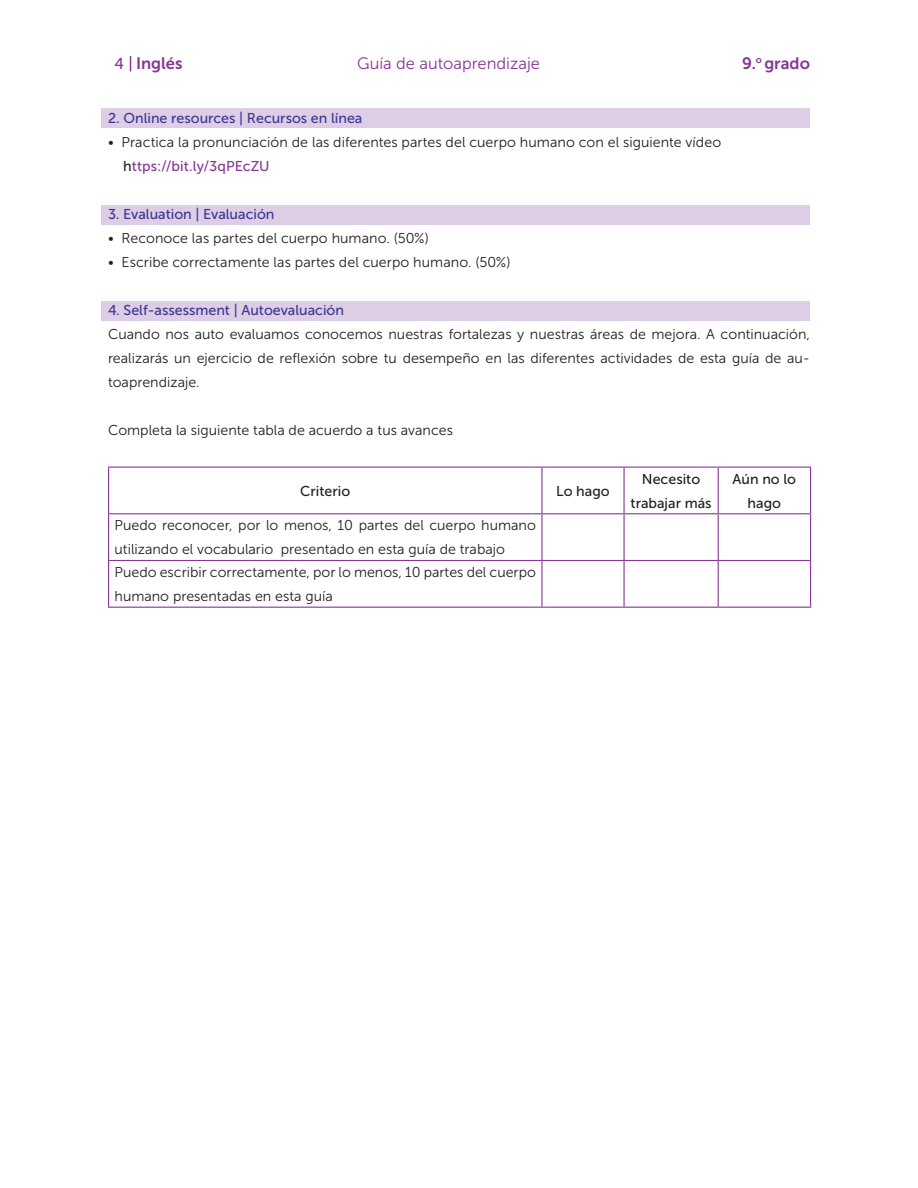
<style>
.page{position:relative;width:918px;height:1188px;background:#fff}
.page>*{position:absolute;margin:0;border:0;box-sizing:border-box;transform-origin:0 0}
.t1{font:16.5px "Museo Sans 300";color:#873795}
.t2{font:16.5px "Museo Sans 700";color:#873795}
.TEXTO_CONTENIDO{font:14.25px/24px "Museo Sans 300";color:#231f20}
.VIÑETAS_BULLETS{font:14.25px "Museo Sans 300";letter-spacing:.005em;color:#231f20}
.TEXT_COLOR_BOLD{font:14.25px "Museo Sans 500";color:#3e3595}
.TEXTO_BOLD{font:14.25px/24px "Museo Sans 500";color:#231f20;text-align:center}
.VIÑETAS_BULLETS-2{font:14.25px "Museo Sans 500";color:#873795}
.s1{font-family:"Museo Sans 500";font-size:15.75px}
.s2{color:#231f20}
</style>
<div class="page">
<svg style="left:130px;top:56px;width:1px;height:15px"></svg>
<div style="left:102px;top:108px;width:708px;height:20px;background:#ddcee5"></div>
<div style="left:102px;top:205px;width:708px;height:19px;background:#ddcee5"></div>
<div style="left:102px;top:301px;width:708px;height:20px;background:#ddcee5"></div>
<hr style="left:108px;top:467px;width:434px;height:1px;background:#873795">
<hr style="left:108px;top:468px;width:1px;height:45px;background:#873795">
<hr style="left:542px;top:467px;width:82px;height:1px;background:#873795">
<hr style="left:541px;top:468px;width:2px;height:45px;background:#873795">
<hr style="left:624px;top:467px;width:94px;height:1px;background:#873795">
<hr style="left:623px;top:468px;width:2px;height:45px;background:#873795">
<hr style="left:718px;top:467px;width:93px;height:1px;background:#873795">
<hr style="left:718px;top:468px;width:1px;height:45px;background:#873795">
<hr style="left:810px;top:468px;width:1px;height:45px;background:#873795">
<hr style="left:108px;top:513px;width:434px;height:1px;background:#873795">
<hr style="left:108px;top:514px;width:1px;height:46px;background:#873795">
<hr style="left:542px;top:513px;width:82px;height:1px;background:#873795">
<hr style="left:541px;top:514px;width:2px;height:46px;background:#873795">
<hr style="left:624px;top:513px;width:94px;height:1px;background:#873795">
<hr style="left:623px;top:514px;width:2px;height:46px;background:#873795">
<hr style="left:718px;top:513px;width:93px;height:1px;background:#873795">
<hr style="left:718px;top:514px;width:1px;height:46px;background:#873795">
<hr style="left:810px;top:514px;width:1px;height:46px;background:#873795">
<hr style="left:108px;top:560px;width:434px;height:1px;background:#873795">
<hr style="left:108px;top:561px;width:1px;height:46px;background:#873795">
<hr style="left:542px;top:560px;width:82px;height:1px;background:#873795">
<hr style="left:541px;top:561px;width:2px;height:46px;background:#873795">
<hr style="left:624px;top:560px;width:94px;height:1px;background:#873795">
<hr style="left:623px;top:561px;width:2px;height:46px;background:#873795">
<hr style="left:718px;top:560px;width:93px;height:1px;background:#873795">
<hr style="left:718px;top:561px;width:1px;height:46px;background:#873795">
<hr style="left:810px;top:561px;width:1px;height:46px;background:#873795">
<hr style="left:108px;top:607px;width:434px;height:1px;background:#873795">
<hr style="left:542px;top:607px;width:82px;height:1px;background:#873795">
<hr style="left:624px;top:607px;width:94px;height:1px;background:#873795">
<hr style="left:718px;top:607px;width:93px;height:1px;background:#873795">
<p class="t2" style="left:115px;top:54px;width:69px"><span class="s1">4</span> Inglés</p>
<p class="t1" style="left:357px;top:54px;width:184px">Guía de autoaprendizaje</p>
<p class="t2" style="left:742px;top:54px;width:69px">9.<sup>o</sup> grado</p>
<p class="TEXT_COLOR_BOLD" style="left:108px;top:110px;width:256px">2. Online resources | Recursos en línea</p>
<p class="VIÑETAS_BULLETS" style="left:108px;top:134px;width:615px">• Practica la pronunciación de las diferentes partes del cuerpo humano con el siguiente vídeo</p>
<p class="VIÑETAS_BULLETS-2" style="left:123px;top:158px;width:148px"><span class="s2">h</span>ttps://bit.ly/3qPEcZU</p>
<p class="TEXT_COLOR_BOLD" style="left:108px;top:206px;width:168px">3. Evaluation | Evaluación</p>
<p class="VIÑETAS_BULLETS" style="left:108px;top:230px;width:322px">• Reconoce las partes del cuerpo humano. (50%)</p>
<p class="VIÑETAS_BULLETS" style="left:108px;top:254px;width:404px">• Escribe correctamente las partes del cuerpo humano. (50%)</p>
<p class="TEXT_COLOR_BOLD" style="left:108px;top:302px;width:238px">4. Self-assessment | Autoevaluación</p>
<p class="TEXTO_CONTENIDO" style="left:108px;top:322px;width:704px;text-align:justify">Cuando nos auto evaluamos conocemos nuestras fortalezas y nuestras áreas de mejora. A continuación, realizarás un ejercicio de reflexión sobre tu desempeño en las diferentes actividades de esta guía de au&shy;toaprendizaje.</p>
<p class="TEXTO_CONTENIDO" style="left:108px;top:418px;width:347px">Completa la siguiente tabla de acuerdo a tus avances</p>
<p class="TEXTO_BOLD" style="left:300px;top:479px;width:51px">Criterio</p>
<p class="TEXTO_BOLD" style="left:556px;top:479px;width:55px">Lo hago</p>
<p class="TEXTO_CONTENIDO" style="left:115px;top:514px;width:423px">Puedo reconocer, por lo menos, 10 partes del cuerpo humano utilizando el vocabulario presentado en esta guía de trabajo</p>
<p class="TEXTO_CONTENIDO" style="left:115px;top:560px;width:423px">Puedo escribir correctamente, por lo menos, 10 partes del cuerpo humano presentadas en esta guía</p>
<p class="TEXTO_BOLD" style="left:631px;top:467px;width:83px">Necesito trabajar más</p>
<p class="TEXTO_BOLD" style="left:733px;top:467px;width:65px">Aún no lo hago</p>
</div>
